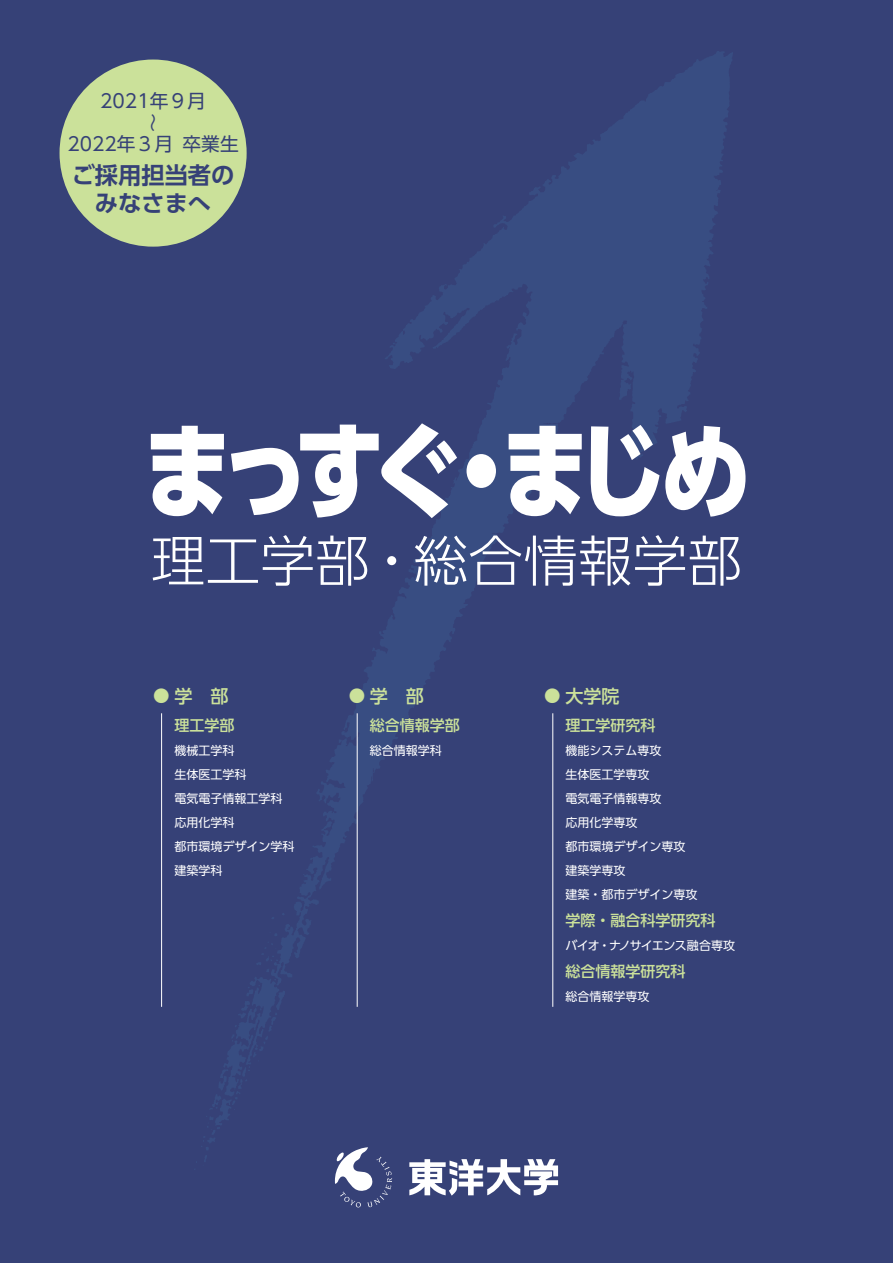
<style>
.page{position:relative;width:893px;height:1263px;background:#364177}
.page>*{position:absolute;margin:0;border:0;box-sizing:border-box;transform-origin:0 0}
.標準グリッドなし{font:800 105.3px "UD Shin Go Pr 6";letter-spacing:-.15em;color:#fff;scale:.87 1}
.標準グリッドなし-2{font:300 54.75px "UD Shin Go Pr 6";color:#fff}
.標準{font:700 23.25px "UD Shin Go Pr 6 De";color:#364177}
.標準-2{font:18.75px "UD Shin Go Pr 6";color:#364177}
.標準グリッドなし-3{font:500 18px "UD Shin Go Pr 6";color:#cbe19a}
.表紙文字{font:500 15px "UD Shin Go Pr 6";color:#cbe19a}
.表紙文字-2{font:12px "UD Shin Go Pr 6";color:#fff}
.表紙文字-3{font:12px "UD Shin Go Pr 6";letter-spacing:-.045em;color:#fff}
.s1{font-size:16.5px}
</style>
<div class="page">
<img style="left:195px;top:51px;width:538px;height:1119px">
<div style="left:60px;top:60px;width:187px;height:187px;background:#cbe19a;border-radius:50%"></div>
<svg style="left:409px;top:1159px;width:149px;height:37px"></svg>
<svg style="left:335px;top:1147px;width:57px;height:61px"></svg>
<hr style="left:161px;top:713px;width:1px;height:294px;background:#fff">
<hr style="left:357px;top:713px;width:1px;height:294px;background:#fff">
<hr style="left:552px;top:713px;width:1px;height:294px;background:#fff">
<p class="標準-2" style="left:100px;top:85px;width:107px">2021年９月</p>
<p class="標準-2" style="left:138px;top:132px;width:20px;rotate:-90deg">～</p>
<p class="標準-2" style="left:67px;top:129px;width:173px">2022年３月 卒業生</p>
<p class="標準" style="left:72px;top:156px;width:164px">ご採用担当者の</p>
<p class="標準" style="left:95px;top:184px;width:118px">みなさまへ</p>
<p class="標準グリッドなし" style="left:142px;top:384px;width:702px">まっすぐ・まじめ</p>
<p class="標準グリッドなし-2" style="left:151px;top:516px;width:593px">理工学部・総合情報学部</p>
<p class="標準グリッドなし-3" style="left:153px;top:681px;width:77px"><span class="s1">●</span> 学　部</p>
<p class="標準グリッドなし-3" style="left:349px;top:681px;width:77px"><span class="s1">●</span> 学　部</p>
<p class="標準グリッドなし-3" style="left:544px;top:681px;width:77px"><span class="s1">●</span> 大学院</p>
<p class="表紙文字" style="left:174px;top:713px;width:61px">理工学部</p>
<p class="表紙文字-2" style="left:174px;top:741px;width:61px">機械工学科</p>
<p class="表紙文字-2" style="left:174px;top:765px;width:73px">生体医工学科</p>
<p class="表紙文字-2" style="left:174px;top:789px;width:109px">電気電子情報工学科</p>
<p class="表紙文字-2" style="left:174px;top:813px;width:61px">応用化学科</p>
<p class="表紙文字-2" style="left:174px;top:837px;width:121px">都市環境デザイン学科</p>
<p class="表紙文字-2" style="left:174px;top:861px;width:49px">建築学科</p>
<p class="表紙文字" style="left:370px;top:713px;width:91px">総合情報学部</p>
<p class="表紙文字-2" style="left:370px;top:741px;width:73px">総合情報学科</p>
<p class="表紙文字" style="left:566px;top:713px;width:91px">理工学研究科</p>
<p class="表紙文字-2" style="left:566px;top:741px;width:97px">機能システム専攻</p>
<p class="表紙文字-2" style="left:566px;top:765px;width:85px">生体医工学専攻</p>
<p class="表紙文字-2" style="left:566px;top:789px;width:97px">電気電子情報専攻</p>
<p class="表紙文字-2" style="left:566px;top:813px;width:73px">応用化学専攻</p>
<p class="表紙文字-2" style="left:566px;top:837px;width:121px">都市環境デザイン専攻</p>
<p class="表紙文字-2" style="left:566px;top:861px;width:61px">建築学専攻</p>
<p class="表紙文字-2" style="left:566px;top:885px;width:133px">建築・都市デザイン専攻</p>
<p class="表紙文字" style="left:566px;top:908px;width:151px">学際・融合科学研究科</p>
<p class="表紙文字-3" style="left:566px;top:936px;width:171px">バイオ・ナノサイエンス融合専攻</p>
<p class="表紙文字" style="left:566px;top:959px;width:121px">総合情報学研究科</p>
<p class="表紙文字-2" style="left:566px;top:987px;width:85px">総合情報学専攻</p>
</div>
